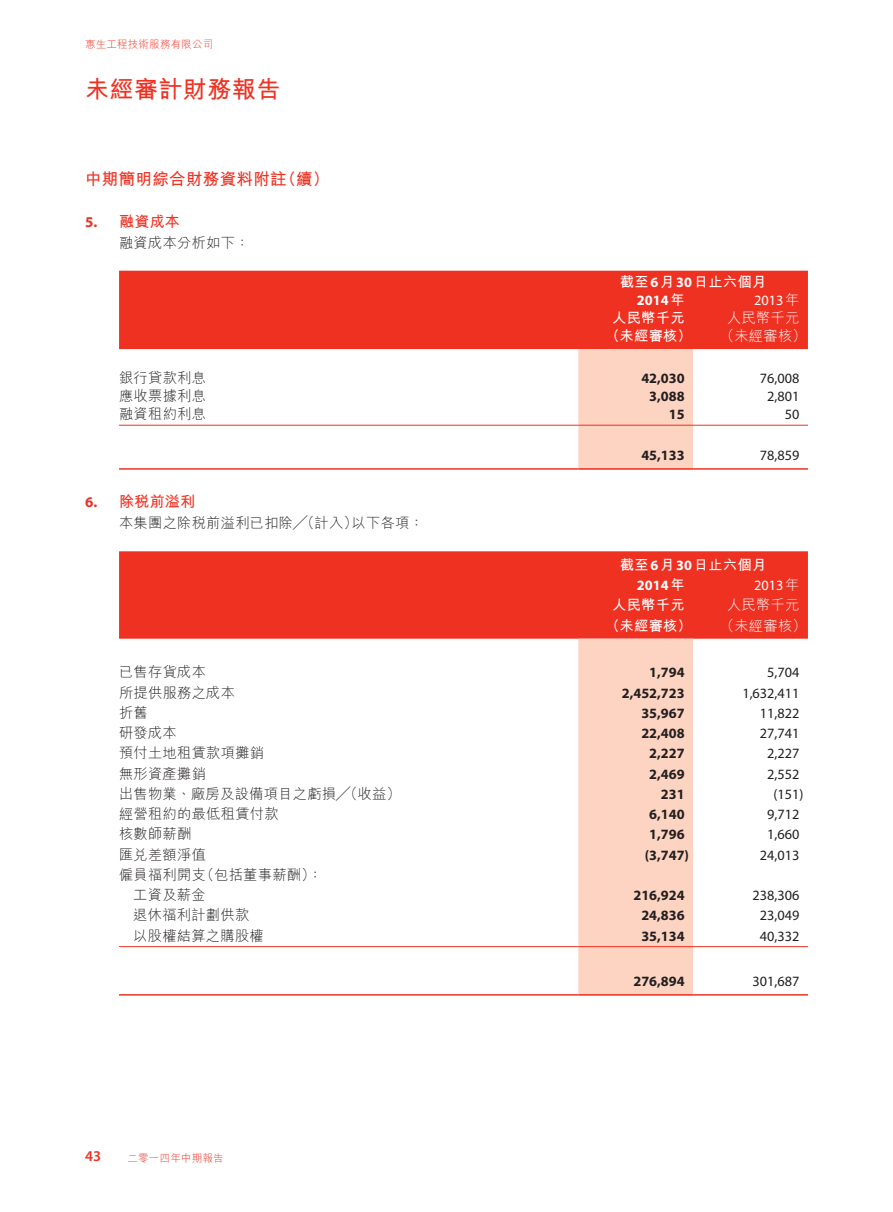
<style>
.page{position:relative;width:893px;height:1212px;background:#fff}
.page>*{position:absolute;margin:0;border:0;box-sizing:border-box;transform-origin:0 0}
.t1{font:700 24px "M Hei HK";letter-spacing:.02em;color:#ef3122}
.t2{font:700 16.5px "M Hei HK";letter-spacing:.02em;color:#ef3122}
.t3{font:700 15px "M Hei HK";letter-spacing:.02em;color:#ef3122}
.t4{font:700 15px "Myriad Pro";color:#ef3122}
.t5{font:600 15px "Myriad Pro";color:#ef3122}
.t6{font:300 14.25px/20.2px "M Hei HK";letter-spacing:.02em;color:#231f20}
.t7{font:14.25px "Myriad Pro";color:#231f20}
.t8{font:700 14.25px "Myriad Pro";color:#231f20}
.t9{font:700 14.25px "M Hei HK";letter-spacing:.02em;color:#fff}
.t10{font:300 14.25px "M Hei HK";letter-spacing:.02em;color:#fff}
.t11{font:14.25px "Myriad Pro";color:#fff}
.t12{font:700 14.25px "Myriad Pro";color:#fff}
.t13{font:300 10.5px "M Hei HK";letter-spacing:.02em;color:#ef3122}
.s1{font-family:"Myriad Pro"}
.s2{font-family:"M Hei HK";font-weight:300}
.s3{font-family:"M Hei HK"}
</style>
<div class="page">
<div style="left:119px;top:271px;width:689px;height:78px;background:#ef3122"></div>
<div style="left:578px;top:349px;width:115px;height:119px;background:#fcd4c1"></div>
<hr style="left:119px;top:425px;width:459px;height:1px;background:#ef3122">
<hr style="left:578px;top:425px;width:115px;height:1px;background:#ef3122">
<hr style="left:693px;top:425px;width:115px;height:1px;background:#ef3122">
<hr style="left:119px;top:468px;width:459px;height:2px;background:#ef3122">
<hr style="left:578px;top:468px;width:115px;height:2px;background:#ef3122">
<hr style="left:693px;top:468px;width:115px;height:2px;background:#ef3122">
<div style="left:119px;top:551px;width:689px;height:88px;background:#ef3122"></div>
<div style="left:578px;top:639px;width:115px;height:355px;background:#fcd4c1"></div>
<hr style="left:119px;top:946px;width:459px;height:1px;background:#ef3122">
<hr style="left:578px;top:946px;width:115px;height:1px;background:#ef3122">
<hr style="left:693px;top:946px;width:115px;height:1px;background:#ef3122">
<hr style="left:119px;top:994px;width:459px;height:1px;background:#ef3122">
<hr style="left:578px;top:994px;width:115px;height:1px;background:#ef3122">
<hr style="left:693px;top:994px;width:115px;height:1px;background:#ef3122">
<p class="t13" style="left:85px;top:39px;width:130px">惠生工程技術服務有限公司</p>
<h1 class="t1" style="left:85px;top:72px;width:197px">未經審計財務報告</h1>
<p class="t2" style="left:85px;top:167px;width:203px">中期簡明綜合財務資料附註</p>
<p class="t3" style="left:119px;top:210px;width:62px">融資成本</p>
<p class="t2" style="left:280px;top:167px;width:51px">（續(</p>
<p class="t4" style="left:85px;top:212px;width:14px">5.</p>
<p class="t6" style="left:119px;top:232px;width:132px">融資成本分析如下：</p>
<p class="t6" style="left:119px;top:368px;width:88px">銀行貸款利息</p>
<p class="t6" style="left:119px;top:386px;width:88px">應收票據利息</p>
<p class="t6" style="left:119px;top:404px;width:88px">融資租約利息</p>
<p class="t4" style="left:85px;top:493px;width:14px">6.</p>
<p class="t3" style="left:119px;top:491px;width:78px">除稅前溢利</p>
<p class="t6" style="left:119px;top:513px;width:240px">本集團之除稅前溢利已扣除╱（計入）</p>
<p class="t6" style="left:352px;top:513px;width:74px">以下各項：</p>
<p class="t6" style="left:119px;top:662px;width:88px">已售存貨成本</p>
<p class="t6" style="left:119px;top:682px;width:117px">所提供服務之成本</p>
<p class="t6" style="left:119px;top:702px;width:30px">折舊</p>
<p class="t6" style="left:119px;top:722px;width:59px">研發成本</p>
<p class="t6" style="left:119px;top:743px;width:147px">預付土地租賃款項攤銷</p>
<p class="t6" style="left:119px;top:763px;width:88px">無形資產攤銷</p>
<p class="t6" style="left:119px;top:783px;width:283px">出售物業、廠房及設備項目之虧損╱（收益(</p>
<p class="t6" style="left:119px;top:803px;width:161px">經營租約的最低租賃付款</p>
<p class="t6" style="left:119px;top:824px;width:74px">核數師薪酬</p>
<p class="t6" style="left:200px;top:844px;width:124px;text-indent:-81px">匯兌差額淨值<br>（包括董事薪酬：(</p>
<p class="t6" style="left:119px;top:864px;width:88px">僱員福利開支</p>
<p class="t6" style="left:133px;top:884px;width:74px">工資及薪金</p>
<p class="t6" style="left:133px;top:905px;width:117px">退休福利計劃供款</p>
<p class="t6" style="left:133px;top:925px;width:132px">以股權結算之購股權</p>
<p class="t5" style="left:85px;top:1147px;width:18px">43</p>
<p class="t13" style="left:128px;top:1152px;width:98px">二零一四年中期報告</p>
<p class="t9" style="left:620px;top:271px;width:148px">截至<span class="s1">6</span>月<span class="s1">30</span>日止六個月</p>
<p class="t11" style="left:754px;top:291px;width:47px">2013 <span class="s2">年</span></p>
<p class="t12" style="left:637px;top:291px;width:49px">2014<span class="s3">年</span></p>
<p class="t9" style="left:612px;top:307px;width:74px">人民幣千元</p>
<p class="t10" style="left:727px;top:310px;width:74px">人民幣千元</p>
<p class="t9" style="left:605px;top:325px;width:88px">（未經審核）</p>
<p class="t10" style="left:720px;top:328px;width:88px">（未經審核(</p>
<p class="t8" style="left:641px;top:369px;width:45px">42,030</p>
<p class="t7" style="left:760px;top:370px;width:41px">76,008</p>
<p class="t8" style="left:649px;top:387px;width:37px">3,088</p>
<p class="t7" style="left:767px;top:388px;width:34px">2,801</p>
<p class="t8" style="left:669px;top:405px;width:17px">15</p>
<p class="t7" style="left:785px;top:406px;width:16px">50</p>
<p class="t8" style="left:641px;top:446px;width:45px">45,133</p>
<p class="t7" style="left:760px;top:446px;width:41px">78,859</p>
<p class="t9" style="left:620px;top:554px;width:148px">截至<span class="s1">6</span>月<span class="s1">30</span>日止六個月</p>
<p class="t11" style="left:754px;top:576px;width:47px">2013 <span class="s2">年</span></p>
<p class="t12" style="left:637px;top:576px;width:49px">2014<span class="s3">年</span></p>
<p class="t9" style="left:612px;top:595px;width:74px">人民幣千元</p>
<p class="t10" style="left:727px;top:598px;width:74px">人民幣千元</p>
<p class="t9" style="left:605px;top:615px;width:88px">（未經審核）</p>
<p class="t10" style="left:720px;top:618px;width:88px">（未經審核(</p>
<p class="t8" style="left:649px;top:663px;width:37px">1,794</p>
<p class="t7" style="left:767px;top:664px;width:34px">5,704</p>
<p class="t8" style="left:622px;top:683px;width:64px">2,452,723</p>
<p class="t7" style="left:742px;top:684px;width:59px">1,632,411</p>
<p class="t8" style="left:641px;top:704px;width:45px">35,967</p>
<p class="t7" style="left:760px;top:704px;width:41px">11,822</p>
<p class="t8" style="left:641px;top:724px;width:45px">22,408</p>
<p class="t7" style="left:760px;top:724px;width:41px">27,741</p>
<p class="t8" style="left:649px;top:744px;width:37px">2,227</p>
<p class="t7" style="left:767px;top:745px;width:34px">2,227</p>
<p class="t8" style="left:649px;top:764px;width:37px">2,469</p>
<p class="t7" style="left:767px;top:765px;width:34px">2,552</p>
<p class="t8" style="left:661px;top:785px;width:25px">231</p>
<p class="t7" style="left:773px;top:785px;width:32px">)151(</p>
<p class="t8" style="left:649px;top:805px;width:37px">6,140</p>
<p class="t7" style="left:767px;top:805px;width:34px">9,712</p>
<p class="t8" style="left:649px;top:825px;width:37px">1,796</p>
<p class="t7" style="left:767px;top:826px;width:34px">1,660</p>
<p class="t8" style="left:645px;top:845px;width:46px">)3,747(</p>
<p class="t7" style="left:760px;top:846px;width:41px">24,013</p>
<p class="t8" style="left:633px;top:886px;width:53px">216,924</p>
<p class="t7" style="left:753px;top:886px;width:48px">238,306</p>
<p class="t8" style="left:641px;top:906px;width:45px">24,836</p>
<p class="t7" style="left:760px;top:907px;width:41px">23,049</p>
<p class="t8" style="left:641px;top:926px;width:45px">35,134</p>
<p class="t7" style="left:760px;top:927px;width:41px">40,332</p>
<p class="t8" style="left:633px;top:971px;width:53px">276,894</p>
<p class="t7" style="left:753px;top:972px;width:48px">301,687</p>
</div>
